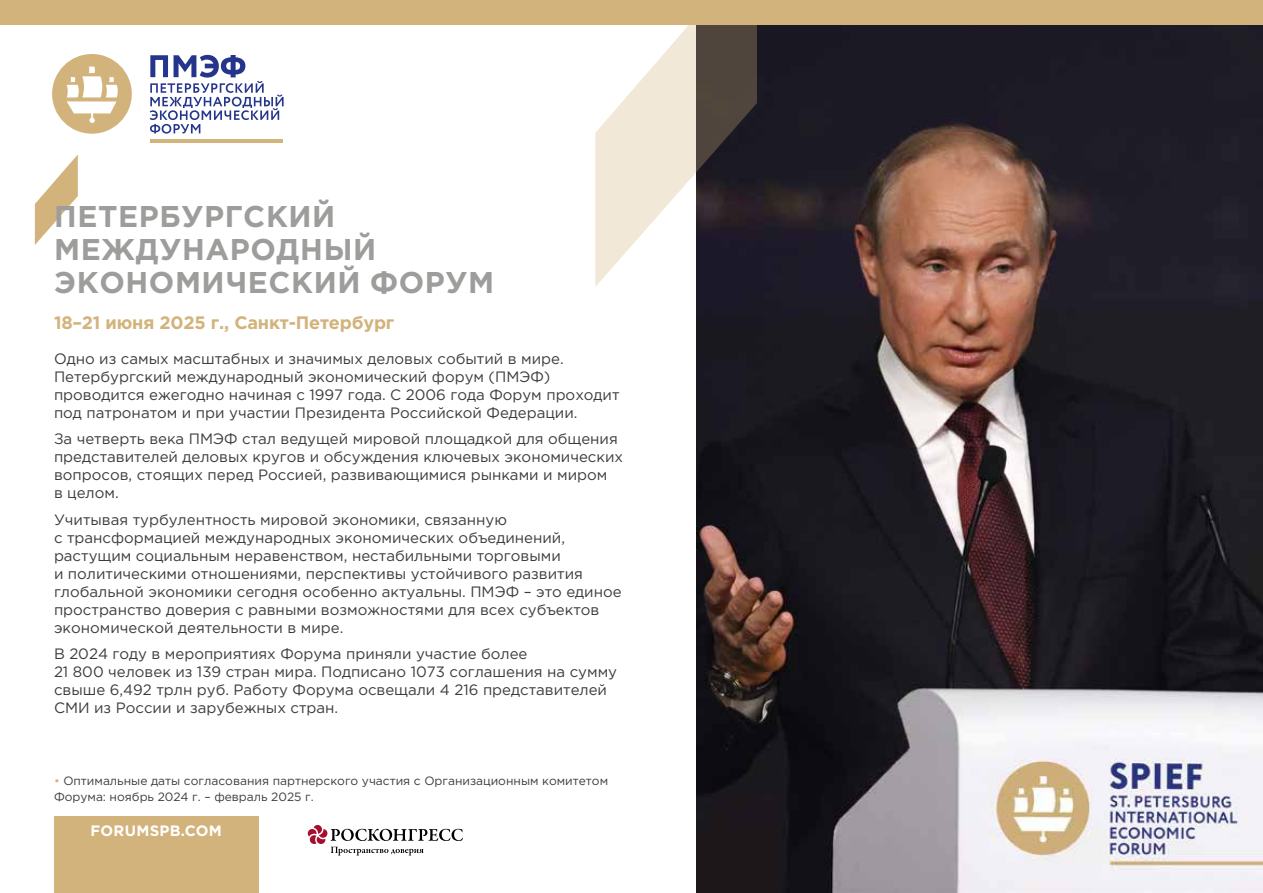
<style>
.page{position:relative;width:1263px;height:893px;background:#fff}
.page>*{position:absolute;margin:0;border:0;box-sizing:border-box;transform-origin:0 0}
.t1{font:700 30px/33px "Gotham Pro";letter-spacing:.02em;color:#9d9d9c}
.t2{font:700 18px "Gotham Pro";letter-spacing:-.01em;color:#d3b37c}
.t3{font:15px/18px "Gotham Pro";color:#3c3c3b}
.t4{font:700 15px "Gotham Pro";letter-spacing:.02em;color:#fff}
.t5{font:12px/16.5px "Gotham Pro";color:#3c3c3b}
.s1{color:#d3b37c}
</style>
<div class="page">
<div style="left:54px;top:816px;width:205px;height:77px;background:#d3b37c"></div>
<svg style="left:35px;top:154px;width:43px;height:91px"></svg>
<svg style="left:308px;top:825px;width:155px;height:30px"></svg>
<hr style="left:150px;top:140px;width:133px;height:3px;background:#d3b37c">
<svg style="left:150px;top:55px;width:134px;height:79px"></svg>
<div style="left:52px;top:54px;width:80px;height:80px;background:#d3b37c;border-radius:50%"></div>
<svg style="left:67px;top:67px;width:51px;height:56px"></svg>
<img style="left:697px;top:25px;width:566px;height:868px">
<svg style="left:595px;top:25px;width:162px;height:262px"></svg>
<div style="left:0;top:0;width:1263px;height:25px;background:#d3b37c"></div>
<h1 class="t1" style="left:54px;top:199px;width:441px">ПЕТЕРБУРГСКИЙ<br>МЕЖДУНАРОДНЫЙ<br>ЭКОНОМИЧЕСКИЙ ФОРУМ</h1>
<p class="t2" style="left:54px;top:312px;width:342px">18–21 июня 2025 г., Санкт-Петербург</p>
<p class="t3" style="left:54px;top:350px;width:567px">Одно из самых масштабных и значимых деловых событий в мире.<br>Петербургский международный экономический форум (ПМЭФ) проводится ежегодно начиная с 1997 года. С 2006 года Форум проходит под патронатом и при участии Президента Российской Федерации.</p>
<p class="t3" style="left:54px;top:430px;width:571px">За четверть века ПМЭФ стал ведущей мировой площадкой для общения представителей деловых кругов и обсуждения ключевых экономических вопросов, стоящих перед Россией, развивающимися рынками и миром<br>в целом.</p>
<p class="t3" style="left:54px;top:511px;width:569px">Учитывая турбулентность мировой экономики, связанную<br>с трансформацией международных экономических объединений, растущим социальным неравенством, нестабильными торговыми<br>и политическими отношениями, перспективы устойчивого развития глобальной экономики сегодня особенно актуальны. ПМЭФ – это единое пространство доверия с равными возможностями для всех субъектов экономической деятельности в мире.</p>
<p class="t3" style="left:54px;top:645px;width:565px">В 2024 году в мероприятиях Форума приняли участие более<br>21 800 человек из 139 стран мира. Подписано 1073 соглашения на сумму свыше 6,492 трлн руб. Работу Форума освещали 4 216 представителей СМИ из России и зарубежных стран.</p>
<p class="t5" style="left:54px;top:772px;width:556px"><span class="s1">•</span> Оптимальные даты согласования партнерского участия с Организационным комитетом<br>Форума: ноябрь 2024 г. – февраль 2025 г.</p>
<p class="t4" style="left:90px;top:822px;width:133px">FORUMSPB.COM</p>
</div>
